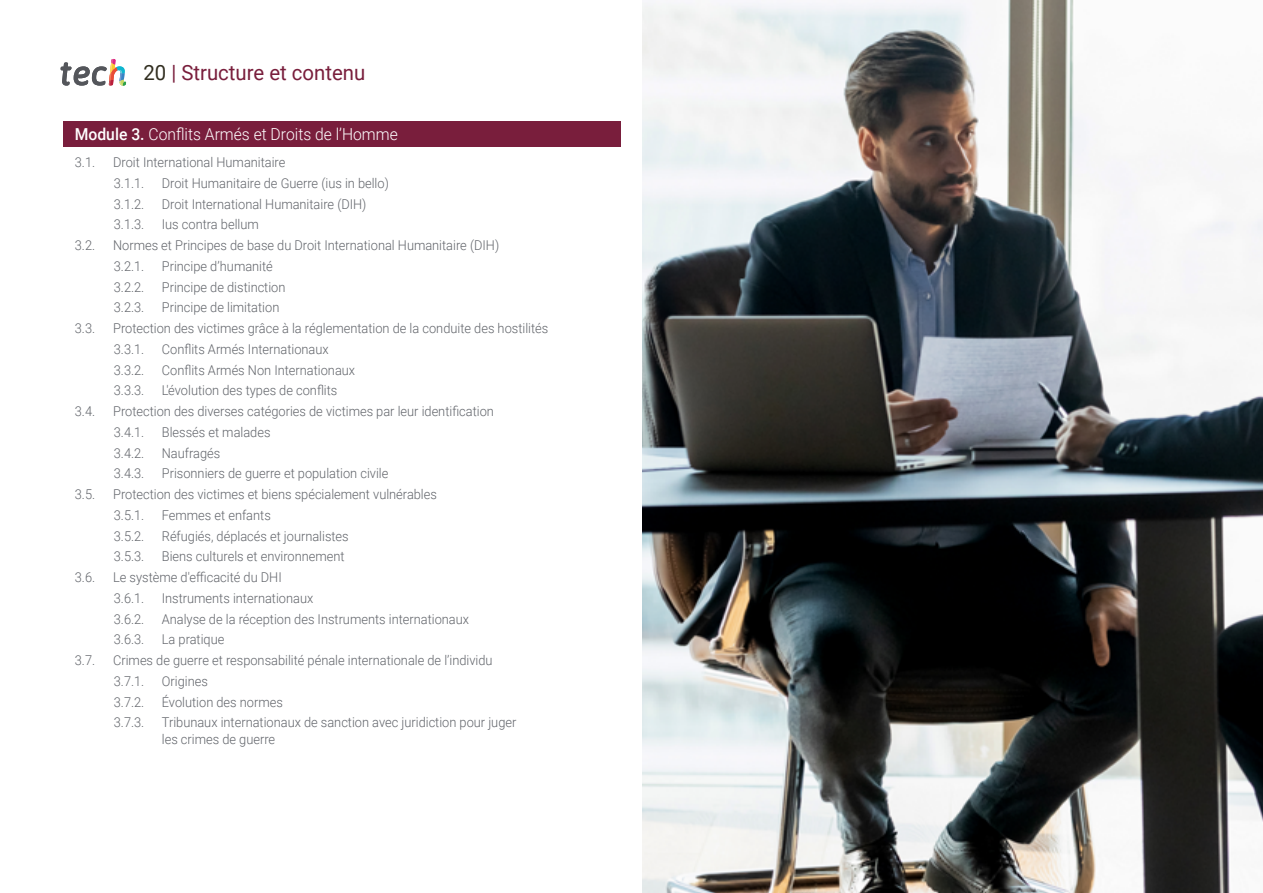
<style>
.page{position:relative;width:1263px;height:893px;background:#fff}
.page>*{position:absolute;margin:0;border:0;box-sizing:border-box;transform-origin:0 0}
.t1{font:21px "Roboto";color:#791e3c}
.t2{font:300 16.5px "Roboto";color:#fff;scale:.95 1}
.t3{font:300 13.5px/20.7px "Roboto";color:#61646a;scale:.95 1}
.s1{color:#312e20}
.s2{font-weight:500}
</style>
<div class="page">
<div style="left:64px;top:121px;width:557px;height:25px;background:#791e3c"></div>
<img style="left:642px;top:0;width:621px;height:893px">
<svg style="left:61px;top:59px;width:65px;height:27px"></svg>
<h1 class="t1" style="left:144px;top:57px;width:223px"><span class="s1">20</span> | Structure et contenu</h1>
<p class="t2" style="left:75px;top:123px;width:341px"><span class="s2">Module 3.</span> Conflits Armés et Droits de l’Homme</p>
<p class="t3" style="left:75px;top:151px;width:23px">3.1.</p>
<p class="t3" style="left:113px;top:151px;width:183px">Droit International Humanitaire<br>3.1.1.</p>
<p class="t3" style="left:162px;top:172px;width:240px">Droit Humanitaire de Guerre (ius in bello)</p>
<p class="t3" style="left:114px;top:193px;width:34px">3.1.2.</p>
<p class="t3" style="left:162px;top:193px;width:217px">Droit International Humanitaire (DIH)</p>
<p class="t3" style="left:114px;top:214px;width:34px">3.1.3.</p>
<p class="t3" style="left:162px;top:214px;width:104px">Ius contra bellum</p>
<p class="t3" style="left:75px;top:234px;width:23px">3.2.</p>
<p class="t3" style="left:113px;top:234px;width:408px">Normes et Principes de base du Droit International Humanitaire (DIH)<br>3.2.1.</p>
<p class="t3" style="left:162px;top:255px;width:118px">Principe d’humanité</p>
<p class="t3" style="left:114px;top:276px;width:34px">3.2.2.</p>
<p class="t3" style="left:162px;top:276px;width:132px">Principe de distinction</p>
<p class="t3" style="left:114px;top:297px;width:34px">3.2.3.</p>
<p class="t3" style="left:162px;top:297px;width:125px">Principe de limitation</p>
<p class="t3" style="left:75px;top:317px;width:23px">3.3.</p>
<p class="t3" style="left:113px;top:317px;width:460px">Protection des victimes grâce à la réglementation de la conduite des hostilités<br>3.3.1.</p>
<p class="t3" style="left:162px;top:338px;width:177px">Conflits Armés Internationaux</p>
<p class="t3" style="left:114px;top:359px;width:34px">3.3.2.</p>
<p class="t3" style="left:162px;top:359px;width:205px">Conflits Armés Non Internationaux</p>
<p class="t3" style="left:114px;top:380px;width:34px">3.3.3.</p>
<p class="t3" style="left:162px;top:380px;width:186px">L'évolution des types de conflits</p>
<p class="t3" style="left:75px;top:400px;width:23px">3.4.</p>
<p class="t3" style="left:113px;top:400px;width:402px">Protection des diverses catégories de victimes par leur identification<br>3.4.1.</p>
<p class="t3" style="left:162px;top:421px;width:116px">Blessés et malades</p>
<p class="t3" style="left:114px;top:442px;width:34px">3.4.2.</p>
<p class="t3" style="left:162px;top:442px;width:63px">Naufragés</p>
<p class="t3" style="left:114px;top:463px;width:34px">3.4.3.</p>
<p class="t3" style="left:162px;top:463px;width:240px">Prisonniers de guerre et population civile</p>
<p class="t3" style="left:75px;top:483px;width:23px">3.5.</p>
<p class="t3" style="left:113px;top:483px;width:342px">Protection des victimes et biens spécialement vulnérables<br>3.5.1.</p>
<p class="t3" style="left:162px;top:504px;width:116px">Femmes et enfants</p>
<p class="t3" style="left:114px;top:525px;width:34px">3.5.2.</p>
<p class="t3" style="left:162px;top:525px;width:198px">Réfugiés, déplacés et journalistes</p>
<p class="t3" style="left:114px;top:546px;width:34px">3.5.3.</p>
<p class="t3" style="left:162px;top:546px;width:194px">Biens culturels et environnement</p>
<p class="t3" style="left:75px;top:566px;width:23px">3.6.</p>
<p class="t3" style="left:113px;top:566px;width:179px">Le système d'efficacité du DHI<br>3.6.1.</p>
<p class="t3" style="left:162px;top:587px;width:161px">Instruments internationaux</p>
<p class="t3" style="left:114px;top:608px;width:34px">3.6.2.</p>
<p class="t3" style="left:162px;top:608px;width:325px">Analyse de la réception des Instruments internationaux</p>
<p class="t3" style="left:114px;top:629px;width:34px">3.6.3.</p>
<p class="t3" style="left:162px;top:629px;width:67px">La pratique</p>
<p class="t3" style="left:75px;top:649px;width:23px">3.7.</p>
<p class="t3" style="left:113px;top:649px;width:401px">Crimes de guerre et responsabilité pénale internationale de l’individu<br>3.7.1.</p>
<p class="t3" style="left:162px;top:670px;width:50px">Origines</p>
<p class="t3" style="left:114px;top:691px;width:34px">3.7.2.</p>
<p class="t3" style="left:162px;top:691px;width:129px">Évolution des normes</p>
<p class="t3" style="left:114px;top:712px;width:34px">3.7.3.</p>
<p class="t3" style="left:162px;top:714px;width:375px;line-height:16.5px">Tribunaux internationaux de sanction avec juridiction pour juger les crimes de guerre</p>
</div>
